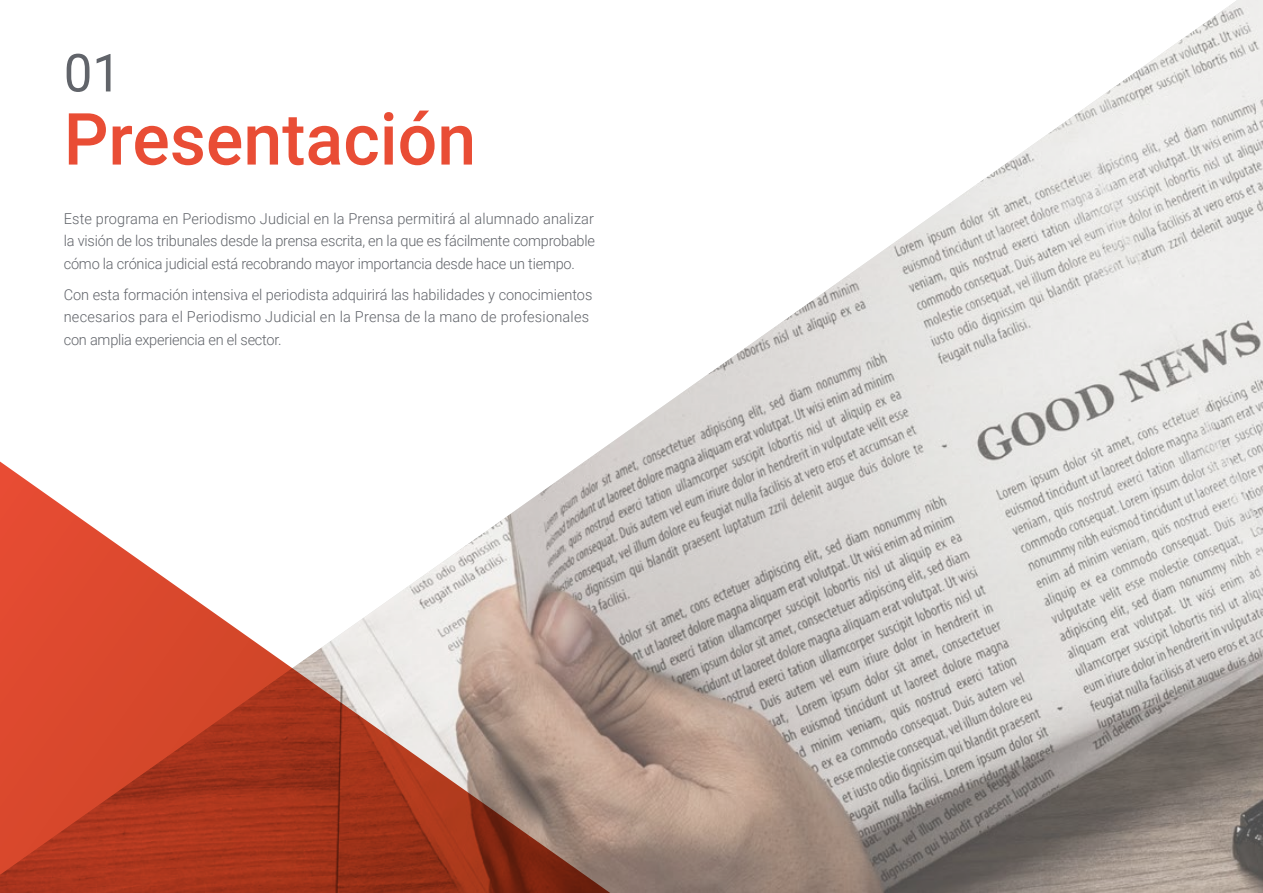
<style>
.page{position:relative;width:1263px;height:893px;background:#fff}
.page>*{position:absolute;margin:0;border:0;box-sizing:border-box;transform-origin:0 0}
.t1{font:500 72px "Roboto";color:#e94d35}
.t2{font:52.5px "Roboto";color:#61646a}
.t3{font:300 15px/22.5px "Roboto";letter-spacing:-.005em;color:#61646a;text-align:justify}
</style>
<div class="page">
<img style="left:607px;top:0;width:656px;height:893px">
<svg style="left:0;top:446px;width:640px;height:447px"></svg>
<h2 class="t2" style="left:64px;top:36px;width:59px">01</h2>
<h1 class="t1" style="left:64px;top:89px;width:414px">Presentación</h1>
<p class="t3" style="left:64px;top:207px;width:533px">Este programa en Periodismo Judicial en la Prensa permitirá al alumnado analizar la visión de los tribunales desde la prensa escrita, en la que es fácilmente comprobable cómo la crónica judicial está recobrando mayor importancia desde hace un tiempo.</p>
<p class="t3" style="left:64px;top:283px;width:530px;text-align:left">Con esta formación intensiva el periodista adquirirá las habilidades y conocimientos necesarios para el Periodismo Judicial en la Prensa de la mano de profesionales con amplia experiencia en el sector.</p>
</div>
